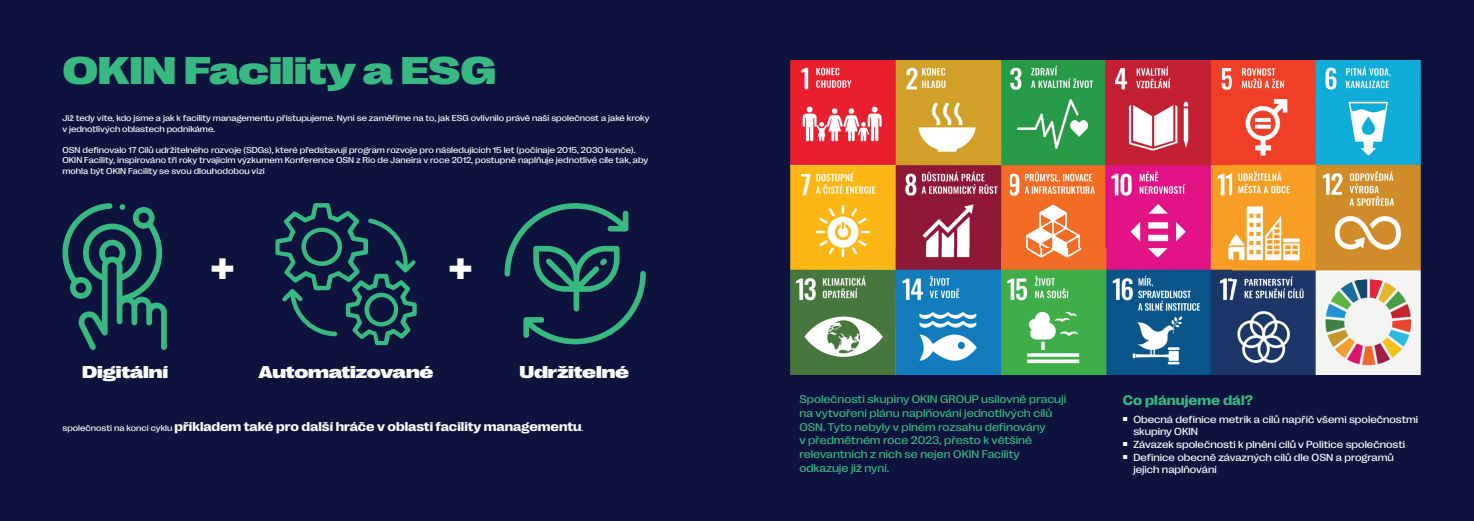
<style>
.page{position:relative;width:1474px;height:521px;background:#fff}
.page>*{position:absolute;margin:0;border:0;box-sizing:border-box;transform-origin:0 0}
.t1{font:39.38px "Right Grotesk Spatial Dark";letter-spacing:-.01em;color:#39b982}
.t2{font:39.38px "Right Grotesk Spatial Dark";color:#fff}
.t3{font:17.5px "Right Grotesk Spatial Dark";letter-spacing:-.01em;color:#fff}
.t4{font:700 expanded 14px "Right Grotesk";color:#39b982}
.t5{font:700 expanded 13.12px "Right Grotesk";color:#fff}
.t6{font:expanded 11.38px/13.7px "Right Grotesk";color:#39b982}
.t7{font:expanded 10.5px/12.6px "Right Grotesk";color:#fff}
.t8{font:expanded 8.75px/10.5px "Right Grotesk";color:#fff}
.s1{font-weight:400;font-size:8.75px}
</style>
<div class="page">
<div style="left:0;top:0;width:737px;height:521px;background:#0d133d"></div>
<div style="left:724px;top:0;width:749px;height:521px;background:#0d133d"></div>
<svg style="left:504px;top:203px;width:142px;height:141px"></svg>
<svg style="left:275px;top:203px;width:142px;height:142px"></svg>
<svg style="left:62px;top:203px;width:105px;height:147px"></svg>
<img style="left:790px;top:60px;width:630px;height:315px">
<h1 class="t1" style="left:62px;top:49px;width:435px">OKIN Facility a ESG</h1>
<p class="t8" style="left:62px;top:113px;width:588px">Již tedy víte, kdo jsme a jak k facility managementu přistupujeme. Nyní se zaměříme na to, jak ESG ovlivnilo právě naši společnost a jaké kroky v jednotlivých oblastech podnikáme.</p>
<p class="t8" style="left:62px;top:145px;width:587px">OSN definovalo 17 Cílů udržitelného rozvoje (SDGs), které představují program rozvoje pro následujících 15 let (počínaje 2015, 2030 konče).<br>OKIN Facility, inspirováno tři roky trvajícím výzkumem Konference OSN z Rio de Janeira v roce 2012, postupně naplňuje jednotlivé cíle tak, aby mohla být OKIN Facility se svou dlouhodobou vizí</p>
<h1 class="t2" style="left:210px;top:246px;width:26px">+</h1>
<h1 class="t2" style="left:448px;top:246px;width:26px">+</h1>
<h2 class="t3" style="left:82px;top:362px;width:88px">Digitální</h2>
<h2 class="t3" style="left:258px;top:362px;width:176px">Automatizované</h2>
<h2 class="t3" style="left:519px;top:362px;width:111px">Udržitelné</h2>
<h3 class="t5" style="left:62px;top:419px;width:522px"><span class="s1">společnosti na konci cyklu</span> příkladem také pro další hráče v oblasti facility managementu<span class="s1">.</span></h3>
<p class="t6" style="left:799px;top:393px;width:268px">Společnosti skupiny OKIN GROUP usilovně pracují na vytvoření plánu naplňování jednotlivých cílů OSN. Tyto nebyly v plném rozsahu definovány<br>v předmětném roce 2023, přesto k většině relevantních z nich se nejen OKIN Facility odkazuje již nyní.</p>
<h3 class="t4" style="left:1122px;top:393px;width:132px">Co plánujeme dál?</h3>
<p class="t7" style="left:1133px;top:413px;width:286px;text-indent:-10px"><sup>■</sup> Obecná definice metrik a cílů napříč všemi společnostmi skupiny OKIN</p>
<p class="t7" style="left:1122px;top:438px;width:284px"><sup>■</sup> Závazek společnosti k plnění cílů v Politice společnosti</p>
<p class="t7" style="left:1133px;top:451px;width:262px;text-indent:-10px"><sup>■</sup> Definice obecně závazných cílů dle OSN a programů jejich naplňování</p>
</div>
